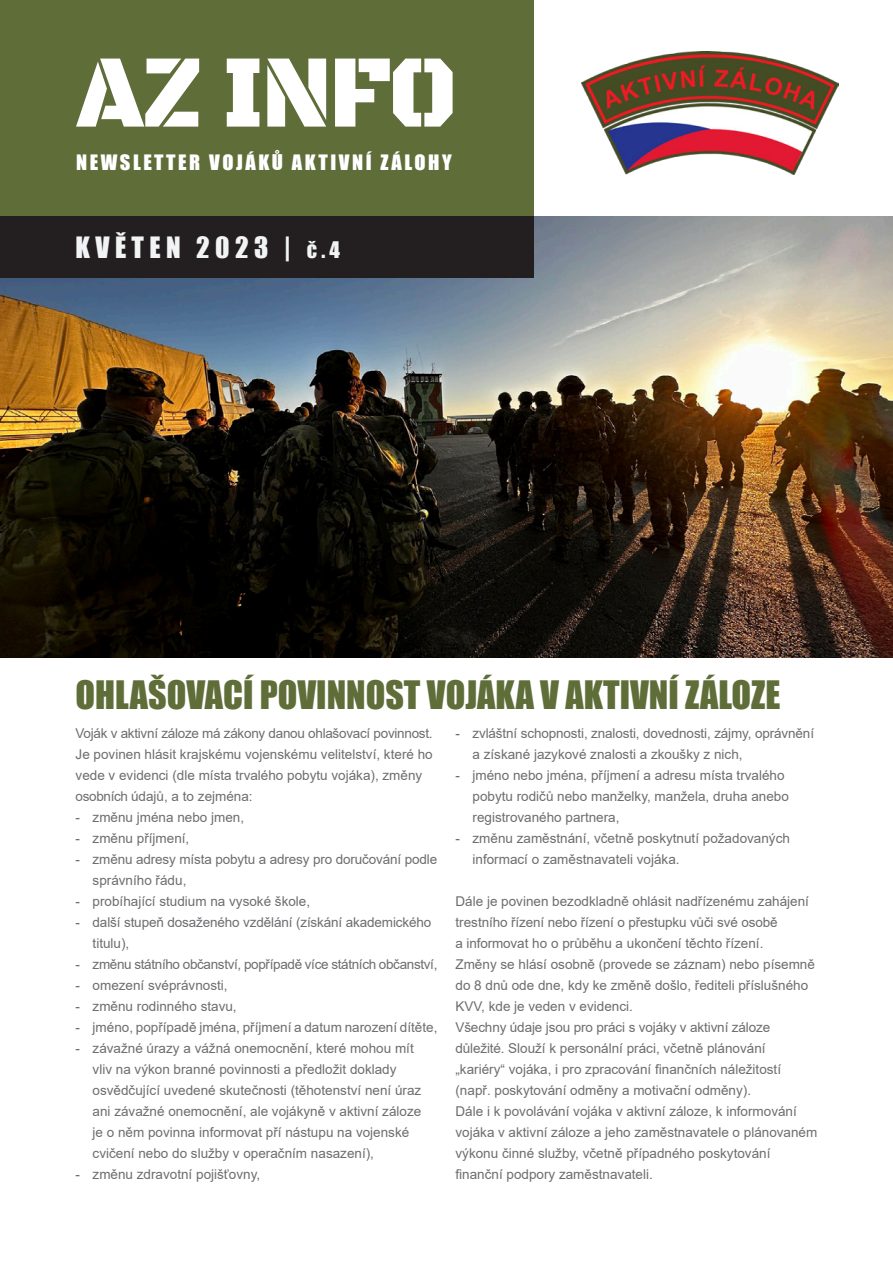
<style>
.page{position:relative;width:893px;height:1263px;background:#fff}
.page>*{position:absolute;margin:0;border:0;box-sizing:border-box;transform-origin:0 0}
.t1{font:105px "Black Ops One";letter-spacing:-.02em;color:#fff;scale:.9 1}
.t2{font:36px "Impact";color:#5f6d39}
.t3{font:27px "Impact";letter-spacing:.2em;color:#f2f3f4}
.Body_Text{font:19.5px "Impact";letter-spacing:.125em;color:#fff;scale:1.05 1}
.Body_Text-2{font:13.5px/21px "Arial";color:#6c6d70}
.Body_Text-3{font:13.5px "Arial";letter-spacing:-.025em;color:#6c6d70}
.s1{font-size:21px}
</style>
<div class="page">
<img style="left:0;top:216px;width:893px;height:441px">
<div style="left:0;top:0;width:533px;height:216px;background:#5f6d39"></div>
<div style="left:0;top:216px;width:533px;height:61px;background:#231f20"></div>
<img style="left:581px;top:51px;width:258px;height:124px">
<p class="t1" style="left:76px;top:31px;width:425px">AZ INFO</p>
<p class="Body_Text" style="left:76px;top:148px;width:359px">NEWSLETTER VOJÁKŮ AKTIVNÍ ZÁLOHY</p>
<p class="t3" style="left:76px;top:226px;width:266px">KVĚTEN 2023 | <span class="s1">č.4</span></p>
<p class="t2" style="left:76px;top:667px;width:706px">OHLAŠOVACÍ POVINNOST VOJÁKA V AKTIVNÍ ZÁLOZE</p>
<p class="Body_Text-2" style="left:76px;top:723px;width:359px">Voják v aktivní záloze má zákony danou ohlašovací povinnost.<br>Je povinen hlásit krajskému vojenskému velitelství, které ho vede v evidenci (dle místa trvalého pobytu vojáka), změny osobních údajů, a to zejména:</p>
<p class="Body_Text-2" style="left:76px;top:807px;width:170px">- změnu jména nebo jmen,</p>
<p class="Body_Text-2" style="left:76px;top:828px;width:115px">- změnu příjmení,</p>
<p class="Body_Text-2" style="left:93px;top:849px;width:346px;text-indent:-17px">- změnu adresy místa pobytu a adresy pro doručování podle správního řádu,</p>
<p class="Body_Text-2" style="left:76px;top:891px;width:236px">- probíhající studium na vysoké škole,</p>
<p class="Body_Text-2" style="left:93px;top:912px;width:340px;text-indent:-17px">- další stupeň dosaženého vzdělání (získání akademického titulu),</p>
<p class="Body_Text-3" style="left:76px;top:955px;width:363px">- změnu státního občanství, popřípadě více státních občanství,</p>
<p class="Body_Text-2" style="left:76px;top:975px;width:154px">- omezení svéprávnosti,</p>
<p class="Body_Text-2" style="left:76px;top:996px;width:163px">- změnu rodinného stavu,</p>
<p class="Body_Text-2" style="left:76px;top:1017px;width:363px">- jméno, popřípadě jména, příjmení a datum narození dítěte,</p>
<p class="Body_Text-2" style="left:93px;top:1038px;width:330px;text-indent:-17px">- závažné úrazy a vážná onemocnění, které mohou mít vliv na výkon branné povinnosti a předložit doklady osvědčující uvedené skutečnosti (těhotenství není úraz ani závažné onemocnění, ale vojákyně v aktivní záloze je o něm povinna informovat pří nástupu na vojenské cvičení nebo do služby v operačním nasazení),</p>
<p class="Body_Text-2" style="left:76px;top:1164px;width:186px">- změnu zdravotní pojišťovny,</p>
<p class="Body_Text-2" style="left:472px;top:723px;width:343px;text-indent:-17px">- zvláštní schopnosti, znalosti, dovednosti, zájmy, oprávnění a získané jazykové znalosti a zkoušky z nich,</p>
<p class="Body_Text-2" style="left:472px;top:765px;width:318px;text-indent:-17px">- jméno nebo jména, příjmení a adresu místa trvalého pobytu rodičů nebo manželky, manžela, druha anebo registrovaného partnera,</p>
<p class="Body_Text-2" style="left:472px;top:828px;width:319px;text-indent:-17px">- změnu zaměstnání, včetně poskytnutí požadovaných informací o zaměstnavateli vojáka.</p>
<p class="Body_Text-2" style="left:455px;top:891px;width:355px">Dále je povinen bezodkladně ohlásit nadřízenému zahájení trestního řízení nebo řízení o přestupku vůči své osobě<br>a informovat ho o průběhu a ukončení těchto řízení.</p>
<p class="Body_Text-2" style="left:455px;top:954px;width:361px">Změny se hlásí osobně (provede se záznam) nebo písemně do 8 dnů ode dne, kdy ke změně došlo, řediteli příslušného<br>KVV, kde je veden v evidenci.</p>
<p class="Body_Text-2" style="left:455px;top:1017px;width:363px">Všechny údaje jsou pro práci s vojáky v aktivní záloze důležité. Slouží k personální práci, včetně plánování „kariéry“ vojáka, i pro zpracování finančních náležitostí (např. poskytování odměny a motivační odměny).<br>Dále i k povolávání vojáka v aktivní záloze, k informování vojáka v aktivní záloze a jeho zaměstnavatele o plánovaném výkonu činné služby, včetně případného poskytování finanční podpory zaměstnavateli.</p>
</div>
